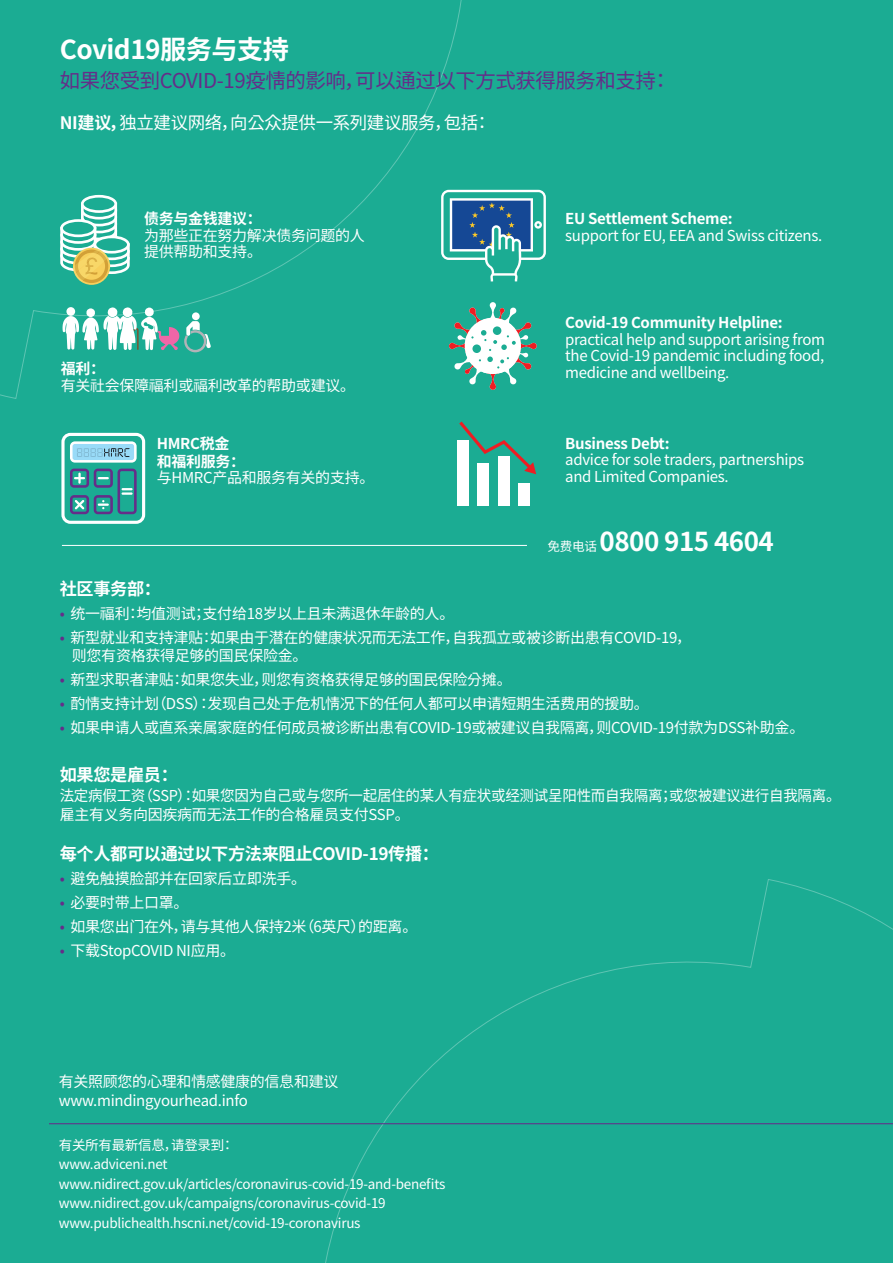
<style>
.page{position:relative;width:893px;height:1263px;background:#1bac93}
.page>*{position:absolute;margin:0;border:0;box-sizing:border-box;transform-origin:0 0}
.t1{font:700 26.25px "Noto Sans CJ Ksc";letter-spacing:-.02em;color:#fff}
.t2{font:700 26.1px "Noto Sans CJ Ksc";letter-spacing:-.02em;color:#fff}
.t3{font:20.4px "Noto Sans CJ Kkr";letter-spacing:-.02em;color:#652d89}
.t4{font:17.4px "Noto Sans CJ Kkr";letter-spacing:-.02em;color:#fff}
.t5{font:700 17.25px "Noto Sans CJ Ksc";letter-spacing:-.02em;color:#fff}
.t6{font:15px/16.5px "Noto Sans CJ Kkr";letter-spacing:-.02em;color:#fff}
.t7{font:700 15px/18px "Noto Sans CJ Ksc";letter-spacing:-.02em;color:#fff}
.t8{font:13.5px/19.5px "Noto Sans CJ Kkr";letter-spacing:-.02em;color:#fff}
.s1{font-family:"Noto Sans CJ Ksc";font-weight:700;font-size:17.25px}
.s2{font-family:"Noto Sans CJ Ksc";font-weight:700}
.s3{font-family:"Noto Sans CJ Kkr";font-weight:400;font-size:12.6px}
.s4{color:#652d89}
</style>
<div class="page">
<svg style="left:318px;top:879px;width:575px;height:384px"></svg>
<svg style="left:0;top:0;width:466px;height:399px"></svg>
<div style="left:457px;top:441px;width:12px;height:65px;background:#fff"></div>
<div style="left:478px;top:464px;width:11px;height:42px;background:#fff"></div>
<div style="left:498px;top:456px;width:11px;height:50px;background:#fff"></div>
<div style="left:518px;top:484px;width:12px;height:22px;background:#fff"></div>
<svg style="left:457px;top:421px;width:79px;height:54px"></svg>
<svg style="left:61px;top:433px;width:84px;height:91px"></svg>
<svg style="left:82px;top:196px;width:34px;height:16px"></svg>
<div style="left:81px;top:195px;width:36px;height:18px;border:3px solid #fff;border-radius:50%"></div>
<svg style="left:73px;top:248px;width:37px;height:37px"></svg>
<svg style="left:59px;top:201px;width:72px;height:82px"></svg>
<svg style="left:441px;top:190px;width:105px;height:91px"></svg>
<svg style="left:63px;top:307px;width:148px;height:45px"></svg>
<svg style="left:449px;top:302px;width:88px;height:88px"></svg>
<div style="left:465px;top:318px;width:56px;height:56px;border:2px solid #fff;border-radius:50%"></div>
<hr style="left:49px;top:1123px;width:844px;height:1px;background:#652d89">
<hr style="left:62px;top:545px;width:465px;height:1px;background:#fff">
<p class="t1" style="left:60px;top:34px;width:231px">Covid19服务与支持</p>
<p class="t3" style="left:60px;top:69px;width:613px">如果您受到COVID-19疫情的影响，可以通过以下方式获得服务和支持：</p>
<p class="t4" style="left:60px;top:113px;width:433px"><span class="s1">NI建议，</span>独立建议网络，向公众提供一系列建议服务，包括：</p>
<p class="t6" style="left:144px;top:211px;width:222px"><span class="s2">债务与金钱建议：<br></span>为那些正在努力解决债务问题的人提供帮助和支持。</p>
<p class="t6" style="left:565px;top:211px;width:259px"><span class="s2">EU Settlement Scheme:<br></span>support for EU, EEA and Swiss citizens.</p>
<p class="t6" style="left:565px;top:315px;width:261px"><span class="s2">Covid-19 Community Helpline: </span>practical help and support arising from the Covid-19 pandemic including food,</p>
<p class="t7" style="left:61px;top:360px;width:46px">福利：</p>
<p class="t6" style="left:565px;top:364px;width:166px">medicine and wellbeing.</p>
<p class="t6" style="left:61px;top:377px;width:296px">有关社会保障福利或福利改革的帮助或建议。</p>
<p class="t7" style="left:157px;top:434px;width:90px">HMRC税金和福利服务：</p>
<p class="t6" style="left:157px;top:470px;width:219px">与HMRC产品和服务有关的支持。</p>
<p class="t6" style="left:565px;top:435px;width:241px"><span class="s2">Business Debt:<br></span>advice for sole traders, partnerships and Limited Companies.</p>
<p class="t2" style="left:547px;top:526px;width:228px"><span class="s3">免费电话</span> 0800 915 4604</p>
<p class="t5" style="left:60px;top:579px;width:103px">社区事务部：</p>
<p class="t6" style="left:60px;top:606px;width:396px"><span class="s4">•</span> 统一福利：均值测试；支付给18岁以上且未满退休年龄的人。</p>
<p class="t6" style="left:72px;top:629px;width:621px;line-height:18px;text-indent:-12px"><span class="s4">•</span> 新型就业和支持津贴：如果由于潜在的健康状况而无法工作，自我孤立或被诊断出患有COVID-19，则您有资格获得足够的国民保险金。</p>
<p class="t6" style="left:60px;top:672px;width:454px"><span class="s4">•</span> 新型求职者津贴：如果您失业，则您有资格获得足够的国民保险分摊。</p>
<p class="t6" style="left:60px;top:696px;width:591px"><span class="s4">•</span> 酌情支持计划（DSS）：发现自己处于危机情况下的任何人都可以申请短期生活费用的援助。</p>
<p class="t6" style="left:60px;top:720px;width:746px"><span class="s4">•</span> 如果申请人或直系亲属家庭的任何成员被诊断出患有COVID-19或被建议自我隔离，则COVID-19付款为DSS补助金。</p>
<p class="t5" style="left:60px;top:765px;width:120px">如果您是雇员：</p>
<p class="t6" style="left:60px;top:786px;width:783px;line-height:19.5px">法定病假工资（SSP）：如果您因为自己或与您所一起居住的某人有症状或经测试呈阳性而自我隔离；或您被建议进行自我隔离。雇主有义务向因疾病而无法工作的合格雇员支付SSP。</p>
<p class="t5" style="left:60px;top:844px;width:381px">每个人都可以通过以下方法来阻止COVID-19传播：</p>
<p class="t6" style="left:60px;top:871px;width:248px"><span class="s4">•</span> 避免触摸脸部并在回家后立即洗手。</p>
<p class="t6" style="left:60px;top:895px;width:130px"><span class="s4">•</span> 必要时带上口罩。</p>
<p class="t6" style="left:60px;top:919px;width:359px"><span class="s4">•</span> 如果您出门在外，请与其他人保持2米（6英尺）的距离。</p>
<p class="t6" style="left:60px;top:943px;width:177px"><span class="s4">•</span> 下载StopCOVID NI应用。</p>
<p class="t6" style="left:59px;top:1072px;width:281px;line-height:19.5px">有关照顾您的心理和情感健康的信息和建议www.mindingyourhead.info</p>
<p class="t8" style="left:59px;top:1135px;width:388px">有关所有最新信息，请登录到：<br>www.adviceni.net www.nidirect.gov.uk/articles/coronavirus-covid-19-and-benefits www.nidirect.gov.uk/campaigns/coronavirus-covid-19 www.publichealth.hscni.net/covid-19-coronavirus</p>
</div>
